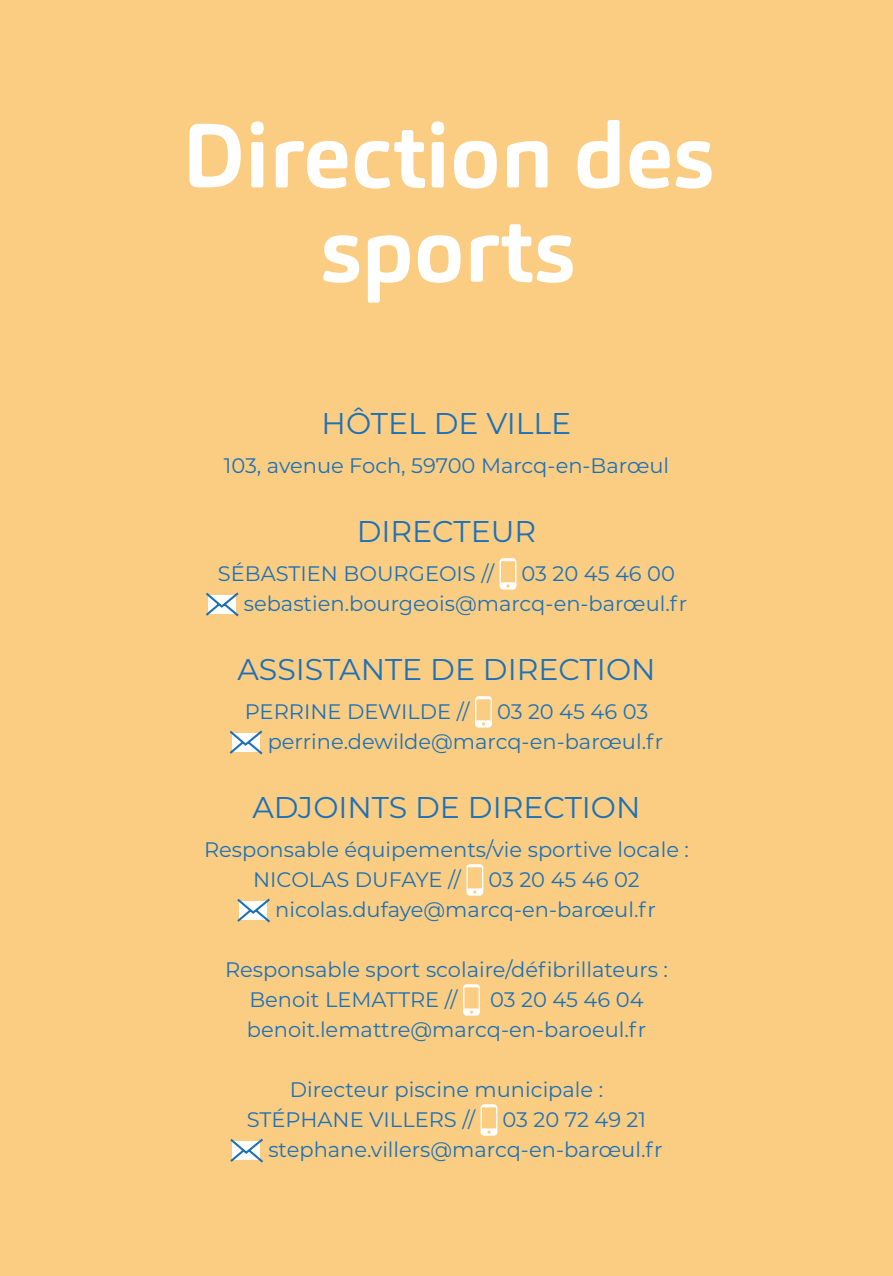
<style>
.page{position:relative;width:893px;height:1276px;background:#fbcd82}
.page>*{position:absolute;margin:0;border:0;box-sizing:border-box;transform-origin:0 0}
.t1{font:700 90px/94.2px "Carnas";color:#fff;text-align:center}
.t2{font:30px "Montserrat";color:#1d71b8}
.t3{font:21px/30px "Montserrat";color:#1d71b8}
</style>
<div class="page">
<svg style="left:500px;top:558px;width:16px;height:31px"></svg>
<svg style="left:205px;top:592px;width:34px;height:25px"></svg>
<svg style="left:475px;top:696px;width:17px;height:31px"></svg>
<svg style="left:229px;top:730px;width:34px;height:25px"></svg>
<svg style="left:466px;top:864px;width:17px;height:31px"></svg>
<svg style="left:237px;top:898px;width:33px;height:25px"></svg>
<svg style="left:463px;top:984px;width:17px;height:31px"></svg>
<svg style="left:481px;top:1104px;width:16px;height:31px"></svg>
<svg style="left:230px;top:1138px;width:33px;height:25px"></svg>
<h1 class="t1" style="left:182px;top:108px;width:534px">Direction des sports</h1>
<h2 class="t2" style="left:322px;top:403px;width:251px">HÔTEL DE VILLE</h2>
<p class="t3" style="left:224px;top:450px;width:447px">103, avenue Foch, 59700 Marcq-en-Barœul</p>
<h2 class="t2" style="left:357px;top:511px;width:181px">DIRECTEUR</h2>
<p class="t3" style="left:218px;top:558px;width:278px">SÉBASTIEN BOURGEOIS //</p>
<p class="t3" style="left:244px;top:558px;width:445px;text-indent:278px">03 20 45 46 00 sebastien.bourgeois@marcq-en-barœul.fr</p>
<h2 class="t2" style="left:237px;top:649px;width:420px">ASSISTANTE DE DIRECTION</h2>
<p class="t3" style="left:245px;top:696px;width:226px">PERRINE DEWILDE //</p>
<p class="t3" style="left:268px;top:696px;width:397px;text-indent:229px">03 20 45 46 03 perrine.dewilde@marcq-en-barœul.fr</p>
<h2 class="t2" style="left:252px;top:787px;width:390px">ADJOINTS DE DIRECTION</h2>
<p class="t3" style="left:253px;top:834px;width:437px;text-indent:-49px">Responsable équipements/vie sportive locale :<br>NICOLAS DUFAYE //</p>
<p class="t3" style="left:275px;top:864px;width:382px;text-indent:213px">03 20 45 46 02 nicolas.dufaye@marcq-en-barœul.fr</p>
<p class="t3" style="left:249px;top:954px;width:420px;text-indent:-24px">Responsable sport scolaire/défibrillateurs :<br>Benoit LEMATTRE //</p>
<p class="t3" style="left:247px;top:984px;width:401px;text-align:right">03 20 45 46 04 benoit.lemattre@marcq-en-baroeul.fr</p>
<p class="t3" style="left:247px;top:1074px;width:358px;text-indent:43px">Directeur piscine municipale :<br>STÉPHANE VILLERS //</p>
<p class="t3" style="left:268px;top:1104px;width:396px;text-indent:234px">03 20 72 49 21 stephane.villers@marcq-en-barœul.fr</p>
</div>
